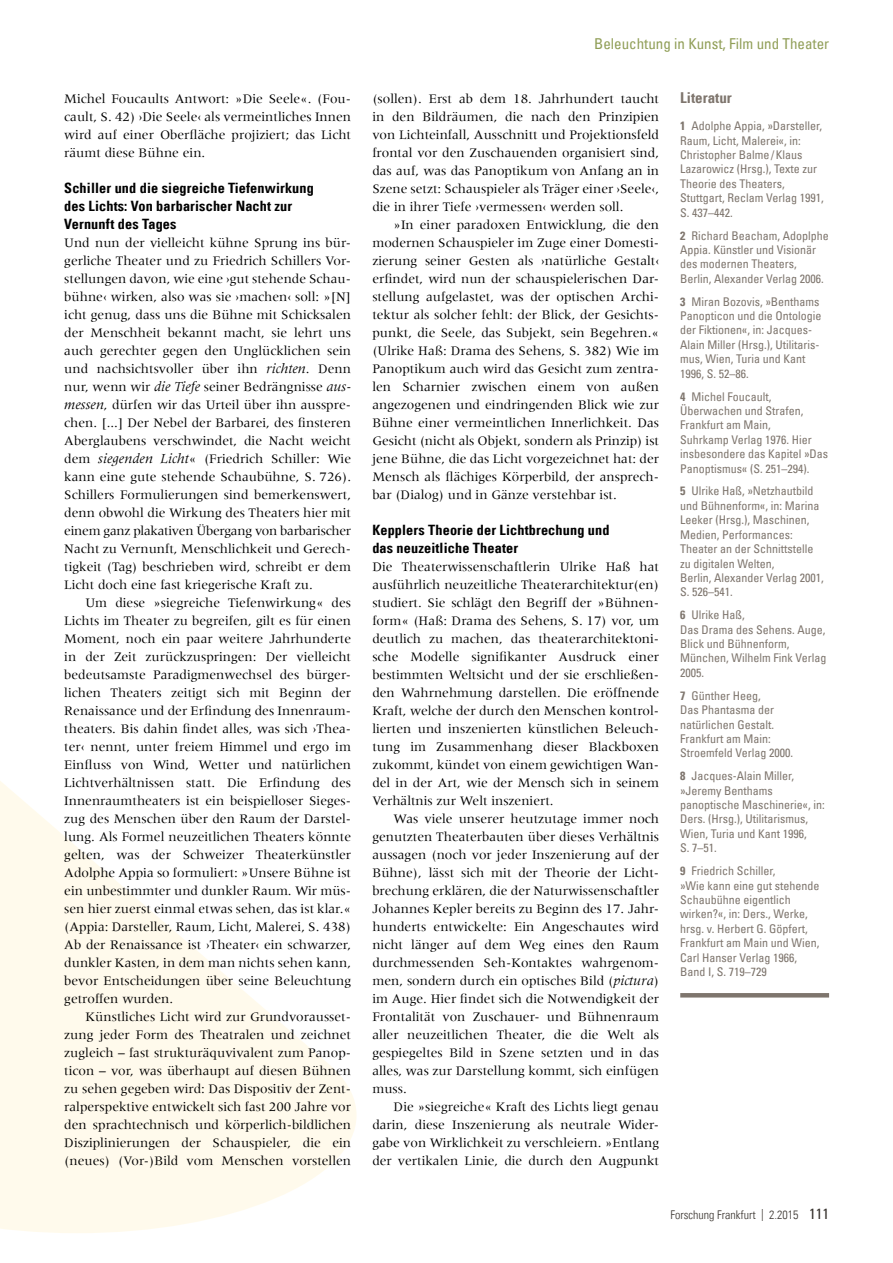
<style>
.page{position:relative;width:893px;height:1263px;background:#fff}
.page>*{position:absolute;margin:0;border:0;box-sizing:border-box;transform-origin:0 0}
.t1{font:condensed 15px "Univers Com 57";color:#909e57}
.t2{font:15px "Univers Com 67 Bold Cond";color:#7e756d}
.t3{font:14.25px/18px "Univers Com 67 Bold Cond";letter-spacing:.01em;color:#000}
.t4{font:13.5px/18px "Meridien";color:#000;text-align:justify}
.t5{font:condensed 12px/14.4px "Univers Com 57";color:#7e756d}
.t6{font:12px "Univers Com 47 Light Cond";color:#39342f}
.s1{font-family:"Meridien Com";font-style:italic;font-size:14.25px}
.s2{font-family:"Univers Com 67 Bold Cond";font-stretch:normal}
.s3{font-family:"Univers Com 57";font-stretch:condensed;font-size:15px}
</style>
<div class="page">
<svg style="left:0;top:1059px;width:357px;height:174px;fill:#fffaec"></svg>
<svg style="left:0;top:781px;width:322px;height:359px;fill:#fffaec"></svg>
<hr style="left:680px;top:993px;width:149px;height:4px;background:#7e756d">
<p class="t4" style="left:64px;top:90px;width:288px">Michel Foucaults Antwort: »Die Seele«. (Fou&shy;cault, S. 42) ›Die Seele‹ als vermeintliches Innen wird auf einer Oberfläche projiziert; das Licht räumt diese Bühne ein.</p>
<p class="t3" style="left:64px;top:179px;width:251px">Schiller und die siegreiche Tiefenwirkung des Lichts: Von barbarischer Nacht zur<br>Vernunft des Tages</p>
<p class="t4" style="left:64px;top:234px;width:288px">Und nun der vielleicht kühne Sprung ins bür&shy;gerliche Theater und zu Friedrich Schillers Vor&shy;stellungen davon, wie eine ›gut stehende Schau&shy;bühne‹ wirken, also was sie ›machen‹ soll: »[N] icht genug, dass uns die Bühne mit Schicksalen der Menschheit bekannt macht, sie lehrt uns auch gerechter gegen den Unglücklichen sein und nachsichtsvoller über ihn <span class="s1">richten</span>. Denn nur, wenn wir <span class="s1">die Tiefe</span> seiner Bedrängnisse <span class="s1">aus&shy;messen</span>, dürfen wir das Urteil über ihn ausspre&shy;chen. [...] Der Nebel der Barbarei, des finsteren Aberglaubens verschwindet, die Nacht weicht dem <span class="s1">siegenden Licht</span>« (Friedrich Schiller: Wie kann eine gute stehende Schaubühne, S. 726).<br>Schillers Formulierungen sind bemerkenswert, denn obwohl die Wirkung des Theaters hier mit einem ganz plakativen Übergang von barbarischer Nacht zu Vernunft, Menschlichkeit und Gerech&shy;tigkeit (Tag) beschrieben wird, schreibt er dem Licht doch eine fast kriegerische Kraft zu.</p>
<p class="t4" style="left:64px;top:594px;width:288px;text-indent:21px">Um diese »siegreiche Tiefenwirkung« des Lichts im Theater zu begreifen, gilt es für einen Moment, noch ein paar weitere Jahrhunderte in der Zeit zurückzuspringen: Der vielleicht bedeutsamste Paradigmenwechsel des bürger&shy;lichen Theaters zeitigt sich mit Beginn der Renaissance und der Erfindung des Innenraum&shy;theaters. Bis dahin findet alles, was sich ›Thea&shy;ter‹ nennt, unter freiem Himmel und ergo im Einfluss von Wind, Wetter und natürlichen Lichtverhältnissen statt. Die Erfindung des Innenraumtheaters ist ein beispielloser Sieges&shy;zug des Menschen über den Raum der Darstel&shy;lung. Als Formel neuzeitlichen Theaters könnte gelten, was der Schweizer Theaterkünstler Adolphe Appia so formuliert: »Unsere Bühne ist ein unbestimmter und dunkler Raum. Wir müs&shy;sen hier zuerst einmal etwas sehen, das ist klar.« (Appia: Darsteller, Raum, Licht, Malerei, S. 438)<br>Ab der Renaissance ist ›Theater‹ ein schwarzer, dunkler Kasten, in dem man nichts sehen kann, bevor Entscheidungen über seine Beleuchtung getroffen wurden.</p>
<p class="t4" style="left:64px;top:1008px;width:288px;text-indent:21px">Künstliches Licht wird zur Grundvorausset&shy;zung jeder Form des Theatralen und zeichnet zugleich – fast strukturäquvivalent zum Panop&shy;ticon – vor, was überhaupt auf diesen Bühnen zu sehen gegeben wird: Das Dispositiv der Zent&shy;ralperspektive entwickelt sich fast 200 Jahre vor den sprachtechnisch und körperlich-bildlichen Disziplinierungen der Schauspieler, die ein (neues) (Vor- )Bild vom Menschen vorstellen</p>
<p class="t1" style="left:594px;top:34px;width:236px">Beleuchtung in Kunst, Film und Theater</p>
<p class="t4" style="left:372px;top:89px;width:288px">(sollen). Erst ab dem 18. Jahrhundert taucht in den Bildräumen, die nach den Prinzipien von Lichteinfall, Ausschnitt und Projektionsfeld frontal vor den Zuschauenden organisiert sind, das auf, was das Panoptikum von Anfang an in Szene setzt: Schauspieler als Träger einer ›Seele‹, die in ihrer Tiefe ›vermessen‹ werden soll.</p>
<p class="t4" style="left:372px;top:215px;width:288px;text-indent:21px">»In einer paradoxen Entwicklung, die den modernen Schauspieler im Zuge einer Domesti&shy;zierung seiner Gesten als ›natürliche Gestalt‹ erfindet, wird nun der schauspielerischen Dar&shy;stellung aufgelastet, was der optischen Archi&shy;tektur als solcher fehlt: der Blick, der Gesichts&shy;punkt, die Seele, das Subjekt, sein Begehren.« (Ulrike Haß: Drama des Sehens, S. 382) Wie im Panoptikum auch wird das Gesicht zum zentra&shy;len Scharnier zwischen einem von außen angezogenen und eindringenden Blick wie zur Bühne einer vermeintlichen Innerlichkeit. Das Gesicht (nicht als Objekt, sondern als Prinzip) ist jene Bühne, die das Licht vorgezeichnet hat: der Mensch als flächiges Körperbild, der ansprech&shy;bar (Dialog) und in Gänze verstehbar ist.</p>
<p class="t3" style="left:372px;top:521px;width:239px">Kepplers Theorie der Lichtbrechung und das neuzeitliche Theater</p>
<p class="t4" style="left:372px;top:558px;width:288px">Die Theaterwissenschaftlerin Ulrike Haß hat ausführlich neuzeitliche Theaterarchitektur(en) studiert. Sie schlägt den Begriff der »Bühnen&shy;form« (Haß: Drama des Sehens, S. 17) vor, um deutlich zu machen, das theaterarchitektoni&shy;sche Modelle signifikanter Ausdruck einer bestimmten Weltsicht und der sie erschließen&shy;den Wahrnehmung darstellen. Die eröffnende Kraft, welche der durch den Menschen kontrol&shy;lierten und inszenierten künstlichen Beleuch&shy;tung im Zusammenhang dieser Blackboxen zukommt, kündet von einem gewichtigen Wan&shy;del in der Art, wie der Mensch sich in seinem Verhältnis zur Welt inszeniert.</p>
<p class="t4" style="left:372px;top:810px;width:288px;text-indent:21px">Was viele unserer heutzutage immer noch genutzten Theaterbauten über dieses Verhältnis aussagen (noch vor jeder Inszenierung auf der Bühne), lässt sich mit der Theorie der Licht&shy;brechung erklären, die der Naturwissenschaftler Johannes Kepler bereits zu Beginn des 17. Jahr&shy;hunderts entwickelte: Ein Angeschautes wird nicht länger auf dem Weg eines den Raum durchmessenden Seh- Kontaktes wahrgenom&shy;men, sondern durch ein optisches Bild (<span class="s1">pictura</span>) im Auge. Hier findet sich die Notwendigkeit der Frontalität von Zuschauer- und Bühnenraum aller neuzeitlichen Theater, die die Welt als gespiegeltes Bild in Szene setzten und in das alles, was zur Darstellung kommt, sich einfügen muss.</p>
<p class="t4" style="left:372px;top:1098px;width:288px;text-indent:21px">Die »siegreiche« Kraft des Lichts liegt genau darin, diese Inszenierung als neutrale Wider&shy;gabe von Wirklichkeit zu verschleiern. »Entlang der vertikalen Linie, die durch den Augpunkt</p>
<p class="t2" style="left:680px;top:89px;width:53px">Literatur</p>
<p class="t5" style="left:680px;top:119px;width:145px"><span class="s2">1</span> Adolphe Appia, »Darsteller,<br>Raum, Licht, Malerei«, in:<br>Christopher Balme /Klaus<br>Lazarowicz (Hrsg.), Texte zur<br>Theorie des Theaters,<br>Stuttgart, Reclam Verlag 1991,<br>S. 437–442.</p>
<p class="t5" style="left:680px;top:228px;width:150px"><span class="s2">2</span> Richard Beacham, Adoplphe<br>Appia. Künstler und Visionär des modernen Theaters,<br>Berlin, Alexander Verlag 2006.</p>
<p class="t5" style="left:680px;top:294px;width:143px"><span class="s2">3</span> Miran Bozovis, »Benthams<br>Panopticon und die Ontologie der Fiktionen«, in: Jacques-<br>Alain Miller (Hrsg.), Utilitaris&shy;mus, Wien, Turia und Kant<br>1996, S. 52–86.</p>
<p class="t5" style="left:680px;top:389px;width:149px"><span class="s2">4</span> Michel Foucault,<br>Überwachen und Strafen,<br>Frankfurt am Main,<br>Suhrkamp Verlag 1976. Hier insbesondere das Kapitel »Das<br>Panoptismus« (S. 251–294).</p>
<p class="t5" style="left:680px;top:484px;width:145px"><span class="s2">5</span> Ulrike Haß, »Netzhautbild und Bühnenform«, in: Marina<br>Leeker (Hrsg.), Maschinen,<br>Medien, Performances:<br>Theater an der Schnittstelle zu digitalen Welten,<br>Berlin, Alexander Verlag 2001,<br>S. 526–541.</p>
<p class="t5" style="left:680px;top:608px;width:148px"><span class="s2">6</span> Ulrike Haß,<br>Das Drama des Sehens. Auge,<br>Blick und Bühnenform,<br>München, Wilhelm Fink Verlag<br>2005.</p>
<p class="t5" style="left:680px;top:688px;width:114px"><span class="s2">7</span> Günther Heeg,<br>Das Phantasma der natürlichen Gestalt.<br>Frankfurt am Main:<br>Stroemfeld Verlag 2000.</p>
<p class="t5" style="left:680px;top:769px;width:146px"><span class="s2">8</span> Jacques-Alain Miller, »Jeremy Benthams panoptische Maschinerie«, in:<br>Ders. (Hrsg.), Utilitarismus,<br>Wien, Turia und Kant 1996,<br>S. 7–51.</p>
<p class="t5" style="left:680px;top:863px;width:141px"><span class="s2">9</span> Friedrich Schiller,<br>»Wie kann eine gut stehende<br>Schaubühne eigentlich wirken?«, in: Ders., Werke, hrsg. v. Herbert G. Göpfert,<br>Frankfurt am Main und Wien,<br>Carl Hanser Verlag 1966,<br>Band I, S. 719–729</p>
<p class="t6" style="left:671px;top:1208px;width:160px">Forschung Frankfurt | 2.2015 <span class="s3">111</span></p>
</div>
